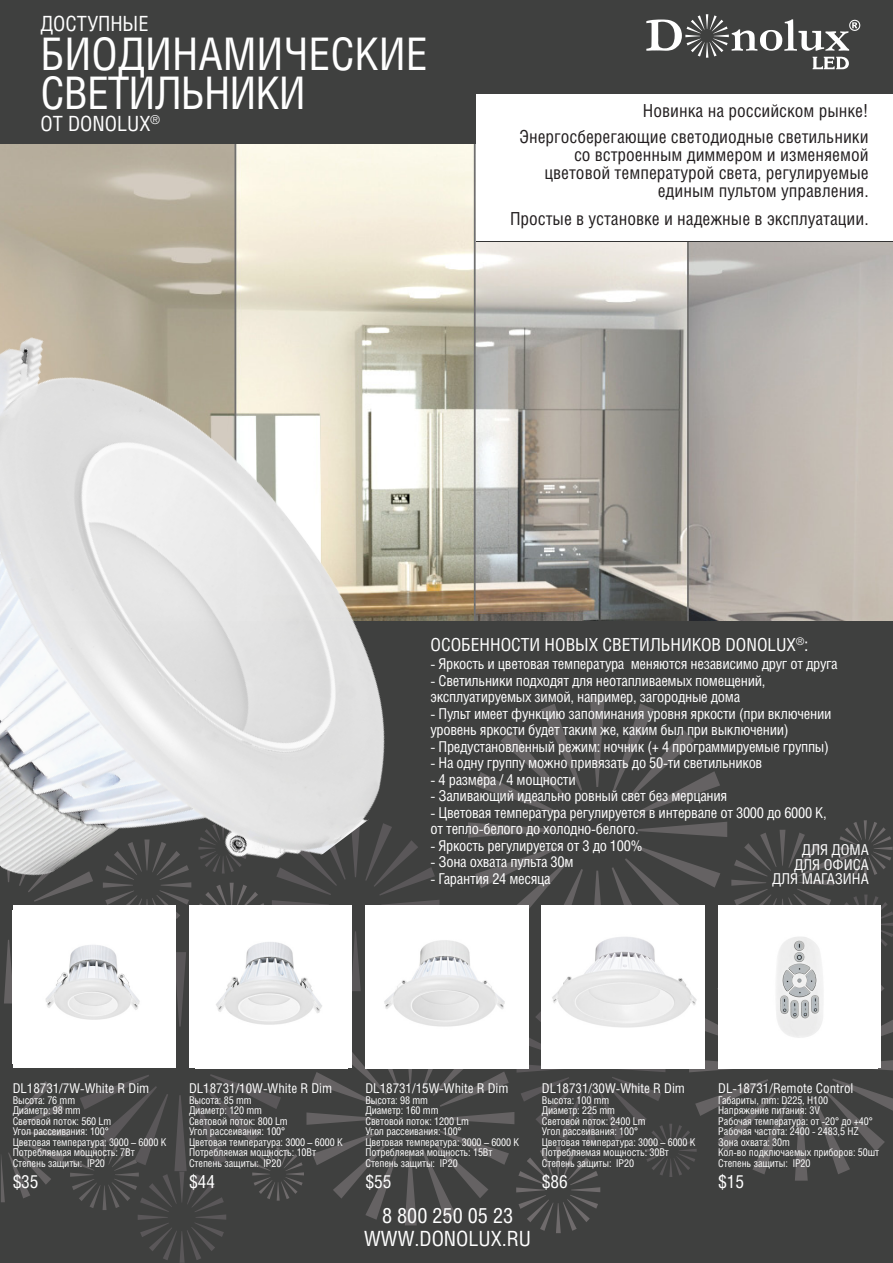
<style>
.page{position:relative;width:893px;height:1263px;background:#3f403f}
.page>*{position:absolute;margin:0;border:0;box-sizing:border-box;transform-origin:0 0}
.t1{font:45px/39px "Helios Cond C";color:#fff}
.t2{font:21px "Helios Cond C";color:#fff}
.t3{font:18px/18px "Helios Cond C";color:#231f20;text-align:right}
.t4{font:18px "Helios Cond C";color:#fff}
.t5{font:15px/16.5px "Helios Cond C";letter-spacing:-.02em;color:#fff}
.t6{font:15px "Helios Cond C";color:#fff}
.t7{font:13.5px "Helios Cond C";color:#fff}
.t8{font:10.65px/10.5px "Helios Cond C";letter-spacing:-.01em;color:#fff}
</style>
<div class="page">
<svg style="left:1px;top:703px;width:892px;height:560px"></svg>
<img style="left:614px;top:242px;width:279px;height:378px">
<img style="left:0;top:144px;width:614px;height:869px">
<div style="left:476px;top:94px;width:417px;height:147px;background:#fff"></div>
<svg style="left:646px;top:14px;width:214px;height:55px"></svg>
<div style="left:13px;top:905px;width:163px;height:163px;background:#fff"></div>
<img style="left:45px;top:945px;width:95px;height:75px">
<div style="left:189px;top:905px;width:163px;height:163px;background:#fff"></div>
<img style="left:216px;top:942px;width:106px;height:83px">
<img style="left:365px;top:905px;width:163px;height:163px">
<img style="left:542px;top:905px;width:163px;height:163px">
<img style="left:718px;top:905px;width:160px;height:163px">
<p class="t2" style="left:41px;top:11px;width:109px">ДОСТУПНЫЕ</p>
<p class="t1" style="left:41px;top:34px;width:388px">БИОДИНАМИЧЕСКИЕ<br>СВЕТИЛЬНИКИ</p>
<p class="t2" style="left:41px;top:111px;width:121px">ОТ DONOLUX<sup>®</sup></p>
<p class="t3" style="left:643px;top:101px;width:227px">Новинка на российском рынке!</p>
<p class="t3" style="left:519px;top:127px;width:351px">Энергосберегающие светодиодные светильники со встроенным диммером и изменяемой цветовой температурой света, регулируемые единым пультом управления.</p>
<p class="t3" style="left:510px;top:209px;width:360px">Простые в установке и надежные в эксплуатации.</p>
<p class="t4" style="left:431px;top:634px;width:379px">ОСОБЕННОСТИ НОВЫХ СВЕТИЛЬНИКОВ DONOLUX<sup>®</sup>:</p>
<p class="t5" style="left:431px;top:655px;width:409px">- Яркость и цветовая температура меняются независимо друг от друга</p>
<p class="t5" style="left:431px;top:672px;width:336px">- Светильники подходят для неотапливаемых помещений, эксплуатируемых зимой, например, загородные дома</p>
<p class="t5" style="left:431px;top:705px;width:403px">- Пульт имеет функцию запоминания уровня яркости (при включении уровень яркости будет таким же, каким был при выключении)</p>
<p class="t5" style="left:431px;top:738px;width:400px">- Предустановленный режим: ночник (+ 4 программируемые группы)</p>
<p class="t5" style="left:431px;top:754px;width:333px">- На одну группу можно привязать до 50-ти светильников</p>
<p class="t5" style="left:431px;top:771px;width:147px">- 4 размера / 4 мощности</p>
<p class="t5" style="left:431px;top:787px;width:298px">- Заливающий идеально ровный свет без мерцания</p>
<p class="t5" style="left:431px;top:804px;width:398px">- Цветовая температура регулируется в интервале от 3000 до 6000 К,</p>
<p class="t5" style="left:431px;top:820px;width:210px">от тепло-белого до холодно-белого.</p>
<p class="t5" style="left:431px;top:837px;width:214px">- Яркость регулируется от 3 до 100%</p>
<p class="t5" style="left:431px;top:853px;width:144px">- Зона охвата пульта 30м</p>
<p class="t5" style="left:431px;top:870px;width:122px">- Гарантия 24 месяца</p>
<p class="t5" style="left:802px;top:841px;width:68px">ДЛЯ ДОМА</p>
<p class="t6" style="left:794px;top:855px;width:76px">ДЛЯ ОФИСА</p>
<p class="t6" style="left:772px;top:869px;width:98px">ДЛЯ МАГАЗИНА</p>
<p class="t7" style="left:13px;top:1080px;width:138px">DL18731/7W-White R Dim</p>
<p class="t8" style="left:13px;top:1094px;width:64px">Высота: 76 mm</p>
<p class="t8" style="left:13px;top:1105px;width:70px">Диаметр: 98 mm</p>
<p class="t8" style="left:13px;top:1115px;width:100px">Световой поток: 560 Lm</p>
<p class="t8" style="left:13px;top:1126px;width:98px">Угол рассеивания: 100°</p>
<p class="t8" style="left:13px;top:1136px;width:155px">Цветовая температура: 3000 – 6000 К</p>
<p class="t8" style="left:13px;top:1147px;width:124px">Потребляемая мощность: 7Вт</p>
<p class="t8" style="left:13px;top:1157px;width:94px">Степень защиты: IP20</p>
<p class="t4" style="left:13px;top:1170px;width:27px">$35</p>
<p class="t7" style="left:189px;top:1080px;width:145px">DL18731/10W-White R Dim</p>
<p class="t8" style="left:189px;top:1094px;width:64px">Высота: 85 mm</p>
<p class="t8" style="left:189px;top:1105px;width:75px">Диаметр: 120 mm</p>
<p class="t8" style="left:189px;top:1115px;width:100px">Световой поток: 800 Lm</p>
<p class="t8" style="left:189px;top:1126px;width:98px">Угол рассеивания: 100°</p>
<p class="t8" style="left:189px;top:1136px;width:155px">Цветовая температура: 3000 – 6000 К</p>
<p class="t8" style="left:189px;top:1147px;width:128px">Потребляемая мощность: 10Вт</p>
<p class="t8" style="left:189px;top:1157px;width:94px">Степень защиты: IP20</p>
<p class="t4" style="left:189px;top:1170px;width:27px">$44</p>
<p class="t7" style="left:365px;top:1080px;width:145px">DL18731/15W-White R Dim</p>
<p class="t8" style="left:365px;top:1094px;width:64px">Высота: 98 mm</p>
<p class="t8" style="left:365px;top:1105px;width:75px">Диаметр: 160 mm</p>
<p class="t8" style="left:365px;top:1115px;width:105px">Световой поток: 1200 Lm</p>
<p class="t8" style="left:365px;top:1126px;width:98px">Угол рассеивания: 100°</p>
<p class="t8" style="left:365px;top:1136px;width:155px">Цветовая температура: 3000 – 6000 К</p>
<p class="t8" style="left:365px;top:1147px;width:128px">Потребляемая мощность: 15Вт</p>
<p class="t8" style="left:365px;top:1157px;width:94px">Степень защиты: IP20</p>
<p class="t4" style="left:365px;top:1170px;width:27px">$55</p>
<p class="t2" style="left:382px;top:1203px;width:133px">8 800 250 05 23</p>
<p class="t2" style="left:364px;top:1225px;width:168px">WWW.DONOLUX.RU</p>
<p class="t7" style="left:542px;top:1080px;width:145px">DL18731/30W-White R Dim</p>
<p class="t8" style="left:542px;top:1094px;width:69px">Высота: 100 mm</p>
<p class="t8" style="left:542px;top:1105px;width:75px">Диаметр: 225 mm</p>
<p class="t8" style="left:542px;top:1115px;width:105px">Световой поток: 2400 Lm</p>
<p class="t8" style="left:542px;top:1126px;width:98px">Угол рассеивания: 100°</p>
<p class="t8" style="left:542px;top:1136px;width:155px">Цветовая температура: 3000 – 6000 К</p>
<p class="t8" style="left:542px;top:1147px;width:128px">Потребляемая мощность: 30Вт</p>
<p class="t8" style="left:542px;top:1157px;width:94px">Степень защиты: IP20</p>
<p class="t4" style="left:542px;top:1170px;width:27px">$86</p>
<p class="t7" style="left:718px;top:1080px;width:137px">DL-18731/Remote Control</p>
<p class="t8" style="left:718px;top:1094px;width:111px">Габариты, mm: D225, H100</p>
<p class="t8" style="left:718px;top:1105px;width:103px">Напряжение питания: 3V</p>
<p class="t8" style="left:718px;top:1115px;width:156px">Рабочая температура: от -20° до +40°<br>Рабочая частота: 2400 - 2483,5 HZ</p>
<p class="t8" style="left:718px;top:1136px;width:73px">Зона охвата: 30m</p>
<p class="t8" style="left:718px;top:1147px;width:162px">Кол-во подключаемых приборов: 50шт</p>
<p class="t8" style="left:718px;top:1157px;width:94px">Степень защиты: IP20</p>
<p class="t4" style="left:718px;top:1170px;width:27px">$15</p>
</div>
